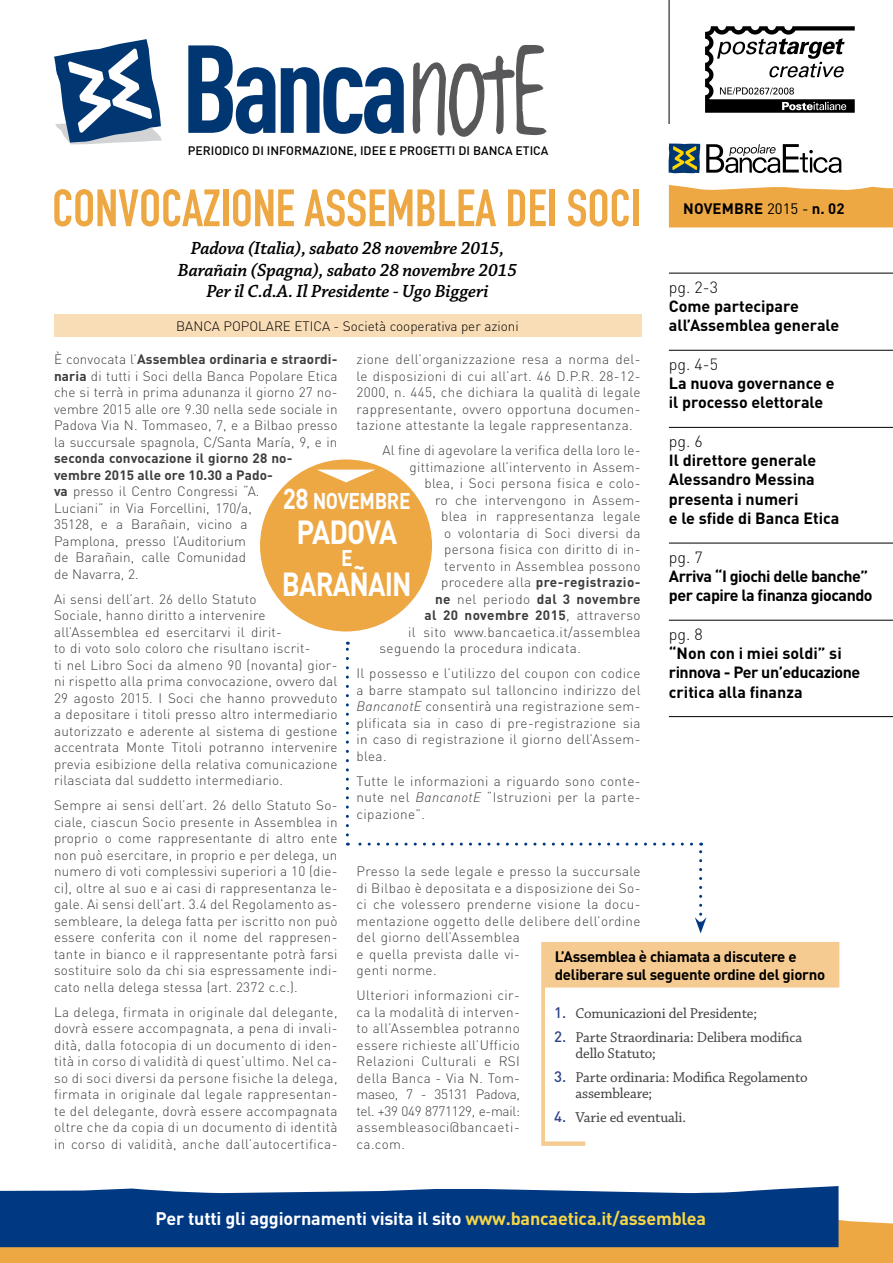
<style>
.page{position:relative;width:893px;height:1263px;background:#fff}
.page>*{position:absolute;margin:0;border:0;box-sizing:border-box;transform-origin:0 0}
.t1{font:51.6px "DIN Engschrift Std";color:#eea843}
.t2{font:700 33px "DIN Pro";letter-spacing:-.03em;color:#fff;scale:.83 1}
.t3{font:700 33px "DIN Pro";letter-spacing:-.03em;color:#fff;scale:.86 1}
.t4{font:700 22.5px "DIN Pro";letter-spacing:-.02em;color:#fff;scale:.85 1}
.t5{font:italic 600 18.6px/21.8px "Chaparral Pro";letter-spacing:-.01em;color:#000;text-align:center}
.t6{font:700 18px "DIN Pro";letter-spacing:-.01em;color:#fff}
.t7{font:700 16.05px/19.4px "DIN Pro";letter-spacing:-.005em;color:#000}
.t8{font:700 16.05px/19.4px "DIN Pro";letter-spacing:-.03em;color:#000}
.t9{font:300 16.05px "DIN Pro";color:#000}
.t10{font:15px/16.5px "Chaparral Pro";letter-spacing:-.01em;color:#3e3d40}
.t11{font:700 15px/18px "DIN Pro";letter-spacing:-.02em;color:#000}
.t12{font:700 15px "DIN Pro";letter-spacing:.01em;color:#000}
.t13{font:300 13.5px/16.5px "DIN Pro";letter-spacing:.02em;color:#3e3d40;text-align:justify}
.t14{font:700 13.5px "DIN Pro";letter-spacing:.03em;color:#3e3d40}
.t15{font:300 13.5px "DIN Pro";color:#000}
.t16{font:500 12.15px "DIN Pro";color:#000}
.s1{font-weight:400}
.s2{font-weight:700}
.s3{font-weight:300}
.s4{font-family:"DIN Light Italic Alt";font-weight:400}
.s5{font-size:28.5px}
.s6{font-family:"DIN Pro";font-weight:500;color:#31448a}
.s7{color:#f7d546}
</style>
<div class="page">
<svg style="left:705px;top:26px;width:150px;height:87px"></svg>
<svg style="left:669px;top:185px;width:224px;height:42px;background:#efae51"></svg>
<hr style="left:669px;top:0;width:1px;height:124px;background:#000">
<svg style="left:0;top:1202px;width:893px;height:61px;background:#ecac4f"></svg>
<svg style="left:188px;top:45px;width:87px;height:89px"></svg>
<svg style="left:281px;top:67px;width:123px;height:67px"></svg>
<svg style="left:413px;top:45px;width:134px;height:92px"></svg>
<svg style="left:54px;top:39px;width:108px;height:105px"></svg>
<svg style="left:706px;top:144px;width:135px;height:29px"></svg>
<svg style="left:669px;top:144px;width:31px;height:29px"></svg>
<svg style="left:0;top:1186px;width:838px;height:61px;background:#14478b"></svg>
<div style="left:54px;top:314px;width:587px;height:23px;background:#f9ddb7"></div>
<svg style="left:541px;top:942px;width:298px;height:204px"></svg>
<div style="left:260px;top:459px;width:172px;height:172px;background:#eea843;border-radius:50%"></div>
<svg style="left:318px;top:470px;width:57px;height:12px"></svg>
<svg style="left:346px;top:642px;width:3px;height:193px"></svg>
<svg style="left:347px;top:843px;width:359px;height:90px"></svg>
<hr style="left:669px;top:273px;width:224px;height:1px;background:#000">
<hr style="left:669px;top:350px;width:224px;height:1px;background:#000">
<hr style="left:669px;top:427px;width:224px;height:1px;background:#000">
<hr style="left:669px;top:543px;width:224px;height:1px;background:#000">
<hr style="left:669px;top:620px;width:224px;height:1px;background:#000">
<hr style="left:669px;top:716px;width:224px;height:1px;background:#000">
<p class="t16" style="left:188px;top:143px;width:362px">PERIODICO DI INFORMAZIONE, IDEE E PROGETTI DI BANCA ETICA</p>
<h1 class="t1" style="left:52px;top:178px;width:590px">CONVOCAZIONE ASSEMBLEA DEI SOCI</h1>
<h3 class="t5" style="left:178px;top:238px;width:341px">Padova (Italia), sabato 28 novembre 2015,<br>Barañain (Spagna), sabato 28 novembre 2015<br>Per il C.d.A. Il Presidente - Ugo Biggeri</h3>
<p class="t12" style="left:683px;top:198px;width:163px">novembre <span class="s1">2015 -</span> n. 02</p>
<p class="t9" style="left:669px;top:276px;width:51px">pg. 2-3</p>
<p class="t7" style="left:669px;top:296px;width:172px">Come partecipare all’Assemblea generale</p>
<p class="t9" style="left:669px;top:353px;width:51px">pg. 4-5</p>
<p class="t7" style="left:669px;top:373px;width:167px">La nuova governance e il processo elettorale</p>
<p class="t9" style="left:669px;top:430px;width:35px">pg. 6</p>
<p class="t7" style="left:669px;top:450px;width:172px">I l direttore generale<br>Alessandro M essina presenta i numeri<br>e le sfide di Banca Etica</p>
<p class="t9" style="left:669px;top:546px;width:35px">pg. 7</p>
<p class="t8" style="left:669px;top:566px;width:205px">Arriva “I giochi delle banche” per capire la finanza giocando</p>
<p class="t9" style="left:669px;top:623px;width:35px">pg. 8</p>
<p class="t7" style="left:669px;top:643px;width:193px">“Non con i miei soldi” si rinnova - Per un’educazione critica alla finanza</p>
<p class="t15" style="left:176px;top:317px;width:344px">BANCA POPOLARE ETICA - Società cooperativa per azioni</p>
<p class="t13" style="left:54px;top:351px;width:285px">È convocata l’<span class="s2">Assemblea ordinaria e straordi&shy;naria</span> di tutti i Soci della Banca Popolare Etica che si terrà in prima adunanza il giorno 27 no&shy;vembre 2015 alle ore 9.30 nella sede sociale in Padova Via N. Tommaseo, 7, e a Bilbao presso la succursale spagnola, C/Santa María, 9, e in</p>
<p class="t13" style="left:54px;top:450px;width:240px;text-align:left"><span class="s2">seconda convocazione il giorno 28 no&shy;vembre 2015 alle ore 10.30 a Pado-<br>va</span> presso il Centro Congressi “A.<br>Luciani” in Via Forcellini, 170/a,<br>35128, e a Barañain, vicino a<br>Pamplona, presso l’Auditorium<br>de Barañain, calle Comunidad<br>de Navarra, 2.</p>
<p class="t13" style="left:54px;top:590px;width:285px;text-align:left">Ai sensi dell’art. 26 dello Statuto<br>Sociale, hanno diritto a intervenire all’Assemblea ed esercitarvi il dirit-<br>to di voto solo coloro che risultano iscrit-<br>ti nel Libro Soci da almeno 90 (novanta) gior&shy;ni rispetto alla prima convocazione, ovvero dal 29 agosto 2015. I Soci che hanno provveduto a depositare i titoli presso altro intermediario autorizzato e aderente al sistema di gestione accentrata Monte Titoli potranno intervenire previa esibizione della relativa comunicazione rilasciata dal suddetto intermediario.</p>
<p class="t13" style="left:54px;top:796px;width:285px">Sempre ai sensi dell’art. 26 dello Statuto So&shy;ciale, ciascun Socio presente in Assemblea in proprio o come rappresentante di altro ente non può esercitare, in proprio e per delega, un numero di voti complessivi superiori a 10 (die&shy;ci), oltre al suo e ai casi di rappresentanza le&shy;gale. Ai sensi dell’art. 3.4 del Regolamento as&shy;sembleare, la delega fatta per iscritto non può essere conferita con il nome del rappresen&shy;tante in bianco e il rappresentante potrà farsi sostituire solo da chi sia espressamente indi&shy;cato nella delega stessa (art. 2372 c.c.).</p>
<p class="t13" style="left:54px;top:1003px;width:285px">La delega, firmata in originale dal delegante, dovrà essere accompagnata, a pena di invali&shy;dità, dalla fotocopia di un documento di iden&shy;tità in corso di validità di quest’ultimo. Nel ca&shy;so di soci diversi da persone fisiche la delega, firmata in originale dal legale rappresentan&shy;te del delegante, dovrà essere accompagnata oltre che da copia di un documento di identità in corso di validità, anche dall’autocertifica-</p>
<p class="t13" style="left:356px;top:350px;width:286px">zione dell’organizzazione resa a norma del&shy;le disposizioni di cui all’art. 46 D.P.R. 28-12- 2000, n. 445, che dichiara la qualità di legale rappresentante, ovvero opportuna documen&shy;tazione attestante la legale rappresentanza.</p>
<p class="t13" style="left:383px;top:441px;width:259px">Al fine di agevolare la verifica della loro le-</p>
<p class="t13" style="left:410px;top:458px;width:232px">gittimazione all’intervento in Assem-</p>
<p class="t13" style="left:425px;top:474px;width:217px">blea, i Soci persona fisica e colo-</p>
<p class="t13" style="left:435px;top:491px;width:207px">ro che intervengono in Assem-</p>
<p class="t13" style="left:441px;top:507px;width:201px">blea in rappresentanza legale</p>
<p class="t13" style="left:444px;top:524px;width:198px">o volontaria di Soci diversi da</p>
<p class="t13" style="left:444px;top:540px;width:198px">persona fisica con diritto di in-</p>
<p class="t13" style="left:444px;top:557px;width:198px">tervento in Assemblea possono</p>
<p class="t14" style="left:441px;top:573px;width:201px"><span class="s3">procedere alla</span> pre-registrazio-</p>
<p class="t14" style="left:435px;top:590px;width:207px">ne <span class="s3">nel periodo</span> dal 3 novembre</p>
<p class="t14" style="left:425px;top:606px;width:218px">al 20 novembre 2015<span class="s3">, attraverso</span></p>
<p class="t13" style="left:408px;top:623px;width:234px">il sito www.bancaetica.it/assemblea</p>
<p class="t13" style="left:380px;top:639px;width:203px">seguendo la procedura indicata.</p>
<p class="t13" style="left:357px;top:664px;width:286px">Il possesso e l’utilizzo del coupon con codice a barre stampato sul talloncino indirizzo del <span class="s4">BancanotE</span> consentirà una registrazione sem&shy;plificata sia in caso di pre-registrazione sia in caso di registrazione il giorno dell’Assem&shy;blea.</p>
<p class="t13" style="left:357px;top:772px;width:286px">Tutte le informazioni a riguardo sono conte&shy;nute nel <span class="s4">BancanotE</span> “Istruzioni per la parte&shy;cipazione”.</p>
<h3 class="t4" style="left:283px;top:486px;width:152px"><span class="s5">28</span> novembre</h3>
<h2 class="t3" style="left:297px;top:509px;width:118px">PADOVA</h2>
<h3 class="t4" style="left:341px;top:543px;width:15px">e</h3>
<h2 class="t2" style="left:282px;top:562px;width:158px">Barañain</h2>
<p class="t13" style="left:357px;top:863px;width:286px;text-align:left">Presso la sede legale e presso la succursale di Bilbao è depositata e a disposizione dei So&shy;ci che volessero prenderne visione la docu&shy;mentazione oggetto delle delibere dell’ordine del giorno dell’Assemblea<br>e quella prevista dalle vi-<br>genti norme.</p>
<p class="t13" style="left:357px;top:987px;width:165px">Ulteriori informazioni cir&shy;ca la modalità di interven&shy;to all’Assemblea potranno essere richieste all’Ufficio Relazioni Culturali e RSI della Banca - Via N. Tom&shy;maseo, 7 - 35131 Padova, tel. +39 049 8771129, e-mail: assembleasoci@bancaeti&shy;ca.com.</p>
<p class="t11" style="left:555px;top:947px;width:272px">L’Assemblea è chiamata a discutere e deliberare sul seguente ordine del giorno</p>
<p class="t10" style="left:554px;top:1005px;width:204px"><span class="s6">1.</span> Comunicazioni del Presidente;</p>
<p class="t10" style="left:575px;top:1029px;width:228px;text-indent:-21px"><span class="s6">2.</span> Parte Straordinaria: Delibera modifica dello Statuto;</p>
<p class="t10" style="left:575px;top:1069px;width:234px;text-indent:-21px"><span class="s6">3.</span> Parte ordinaria: Modifica Regolamento assembleare;</p>
<p class="t10" style="left:554px;top:1109px;width:133px"><span class="s6">4.</span> Varie ed eventuali.</p>
<h3 class="t6" style="left:155px;top:1206px;width:552px">Per tutti gli aggiornamenti visita il sito <span class="s7">www.bancaetica.it/assemblea</span></h3>
</div>
